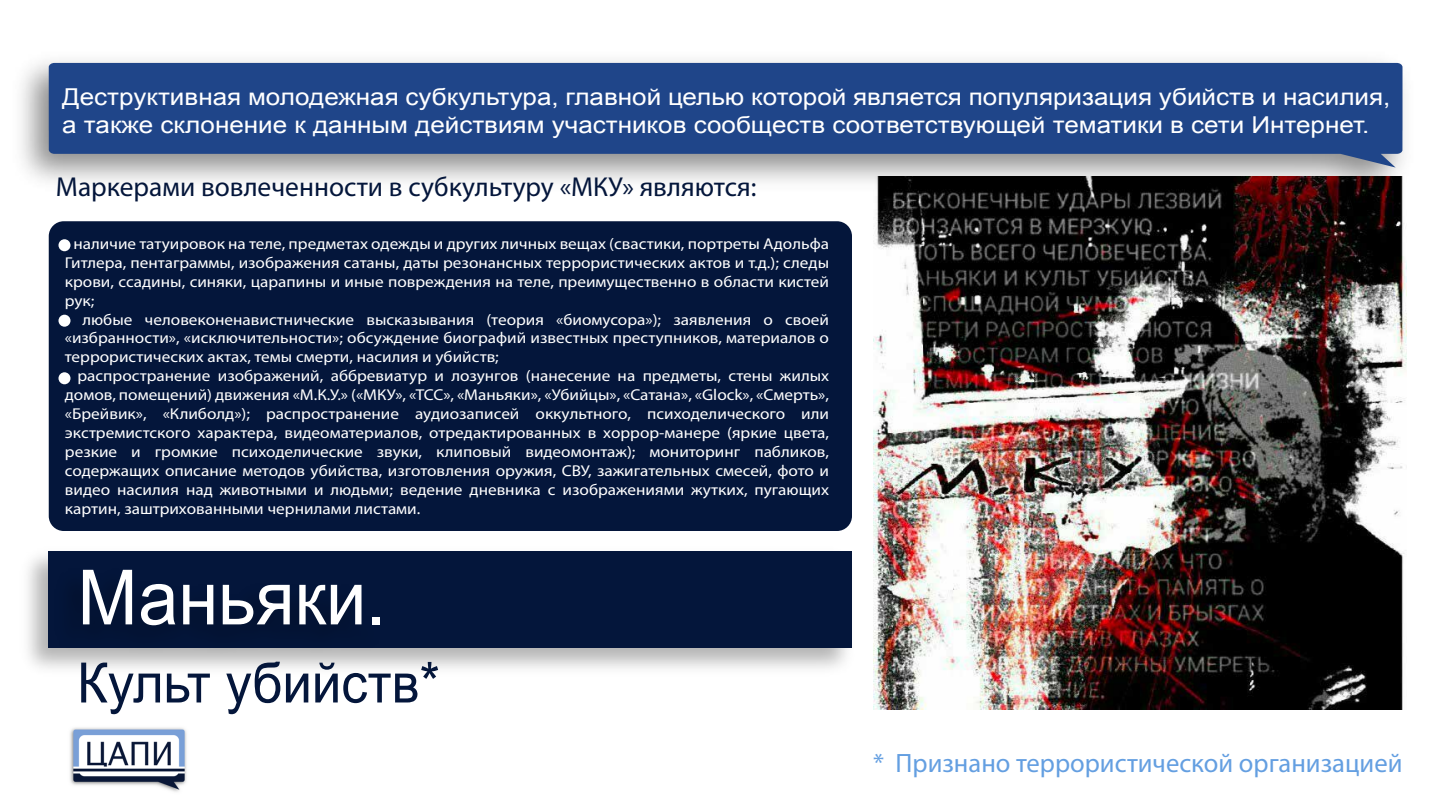
<style>
.page{position:relative;width:1440px;height:810px;background:#fff}
.page>*{position:absolute;margin:0;border:0;box-sizing:border-box;transform-origin:0 0}
.t1{font:76.28px "Arial";color:#fff;scale:.94 1}
.t2{font:55.72px "Arial";color:#04163b;scale:.94 1}
.t3{font:27.45px "Myriad Pro";color:#04163b}
.t4{font:26.62px "Myriad Pro";color:#649fe1}
.t5{font:23.25px/27.9px "Arial";color:#fff;scale:1.12 1}
.t6{font:15.75px/18.9px "Myriad Pro";color:#fff;text-align:justify;scale:1.09 1}
</style>
<div class="page">
<div style="left:49px;top:551px;width:803px;height:97px;background:#04163b"></div>
<img style="left:42px;top:551px;width:354px;height:122px">
<img style="left:873px;top:214px;width:533px;height:496px">
<img style="left:21px;top:60px;width:1384px;height:154px">
<svg style="left:49px;top:63px;width:1354px;height:105px;background:#32538e"></svg>
<div style="left:49px;top:221px;width:803px;height:310px;background:#04163b;border-radius:15px"></div>
<div style="left:58px;top:239px;width:12px;height:12px;background:#fff;border-radius:50%"></div>
<div style="left:58px;top:315px;width:12px;height:12px;background:#fff;border-radius:50%"></div>
<div style="left:58px;top:372px;width:12px;height:12px;background:#fff;border-radius:50%"></div>
<img style="left:70px;top:727px;width:117px;height:65px">
<h3 class="t5" style="left:62px;top:83px;width:1187px">Деструктивная молодежная субкультура, главной целью которой является популяризация убийств и насилия, а также склонение к данным действиям участников сообществ соответствующей тематики в сети Интернет.</h3>
<h3 class="t3" style="left:56px;top:170px;width:702px">Маркерами вовлеченности в субкультуру «МКУ» являются:</h3>
<p class="t6" style="left:65px;top:234px;width:703px">- наличие татуировок на теле, предметах одежды и других личных вещах (свастики, портреты Адольфа Гитлера, пентаграммы, изображения сатаны, даты резонансных террористических актов и т.д.); следы крови, ссадины, синяки, царапины и иные повреждения на теле, преимущественно в области кистей рук;</p>
<p class="t6" style="left:65px;top:310px;width:703px">- любые человеконенавистнические высказывания (теория «биомусора»); заявления о своей «избранности», «исключительности»; обсуждение биографий известных преступников, материалов о террористических актах, темы смерти, насилия и убийств;</p>
<p class="t6" style="left:65px;top:366px;width:703px">- распространение изображений, аббревиатур и лозунгов (нанесение на предметы, стены жилых домов, помещений) движения «М.К.У.» («МКУ», «TCC», «Маньяки», «Убийцы», «Сатана», «Glock», «Смерть», «Брейвик», «Клиболд»); распространение аудиозаписей оккультного, психоделического или экстремистского характера, видеоматериалов, отредактированных в хоррор-манере (яркие цвета, резкие и громкие психоделические звуки, клиповый видеомонтаж); мониторинг пабликов, содержащих описание методов убийства, изготовления оружия, СВУ, зажигательных смесей, фото и видео насилия над животными и людьми; ведение дневника с изображениями жутких, пугающих картин, заштрихованными чернилами листами.</p>
<h1 class="t1" style="left:78px;top:548px;width:330px">Маньяки.</h1>
<h2 class="t2" style="left:77px;top:646px;width:388px">Культ убийств*</h2>
<h3 class="t4" style="left:873px;top:747px;width:531px">* Признано террористической организацией</h3>
</div>
